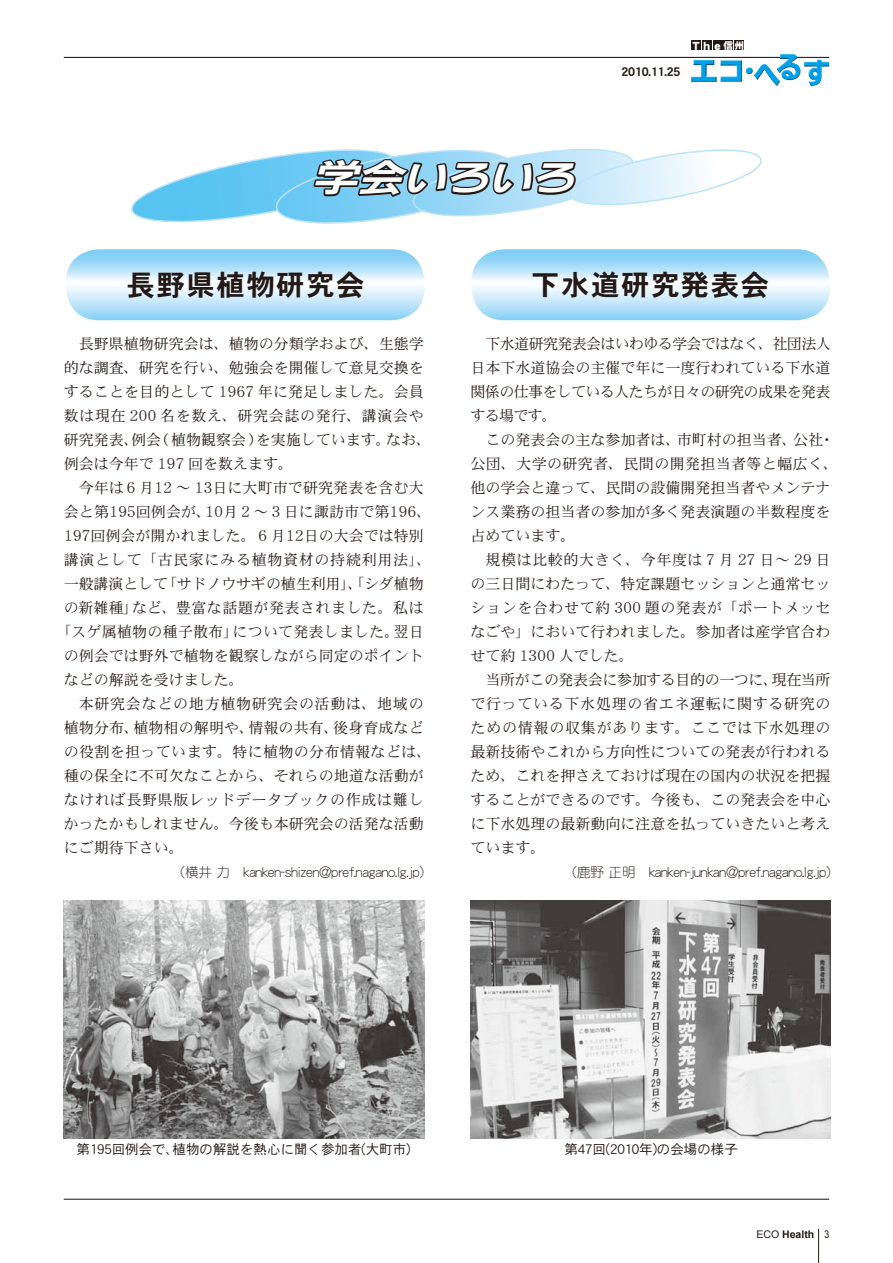
<style>
.page{position:relative;width:893px;height:1263px;background:#fff}
.page>*{position:absolute;margin:0;border:0;box-sizing:border-box;transform-origin:0 0}
.t1{font:italic 36px "FGP Kaku Gothic Ca U";color:#fff;scale:1.25 1}
.t2{font:28.5px "DFHS Gothic W7 WINP RKSJ H";letter-spacing:.05em;color:#231916}
.t3{font:15px/24px "DFHS Mincho W3 WINP RKSJ H";color:#231916;text-align:justify}
.t4{font:15px "DFHS Mincho W3 WINP RKSJ H";letter-spacing:.05em;color:#231916}
.t5{font:15px "DFHS Mincho W3 WINP RKSJ H";letter-spacing:.035em;color:#231916}
.t6{font:15px "DFHS Mincho W3 WINP RKSJ H";letter-spacing:.025em;color:#231916}
.t7{font:15px "DFHS Mincho W3 WINP RKSJ H";letter-spacing:.045em;color:#231916}
.t8{font:13.5px "DFSM Gothic Lt WINP RKSJ H";color:#231916}
.t9{font:13.5px "DFHS Gothic W3 WINP RKSJ H";color:#231916}
.t10{font:12px "DFHS Gothic W7 WINP RKSJ H";color:#231916}
.t11{font:11.25px "DFHS Gothic W9 WINP RKSJ H";color:#fff}
.t12{font:700 10.5px "Arial";color:#231916}
.s1{font-size:9.75px}
.s2{font-weight:400}
.s3{font-family:"Arial Narrow";font-weight:400}
</style>
<div class="page">
<svg style="left:131px;top:148px;width:631px;height:76px"></svg>
<svg style="left:66px;top:249px;width:359px;height:71px"></svg>
<svg style="left:471px;top:249px;width:359px;height:71px"></svg>
<img style="left:64px;top:900px;width:360px;height:238px">
<img style="left:471px;top:900px;width:360px;height:238px">
<hr style="left:64px;top:1199px;width:765px;height:1px;background:#231916">
<hr style="left:64px;top:57px;width:765px;height:1px;background:#231916">
<hr style="left:818px;top:1229px;width:1px;height:34px;background:#231916">
<div style="left:691px;top:40px;width:10px;height:10px;background:#231916"></div>
<div style="left:702px;top:40px;width:10px;height:10px;background:#231916"></div>
<div style="left:713px;top:40px;width:9px;height:10px;background:#231916"></div>
<div style="left:723px;top:40px;width:10px;height:10px;background:#231916"></div>
<div style="left:734px;top:40px;width:10px;height:10px;background:#231916"></div>
<div style="left:690px;top:53px;width:140px;height:29px;background:#fff;opacity:.8"></div>
<div style="left:690px;top:57px;width:140px;height:31px;background:#231916;opacity:.7"></div>
<h1 class="t1" style="left:312px;top:160px;width:219px">学会いろいろ</h1>
<p class="t10" style="left:621px;top:66px;width:60px">2010.11.25</p>
<p class="t11" style="left:692px;top:40px;width:53px">The<span class="s1">信州</span></p>
<h2 class="t2" style="left:127px;top:270px;width:239px">長野県植物研究会</h2>
<h2 class="t2" style="left:531px;top:270px;width:239px">下水道研究発表会</h2>
<p class="t3" style="left:64px;top:332px;width:369px;text-align:left;text-indent:15px">長野県植物研究会は、植物の分類学および、生態学的な調査、研究を行い、勉強会を開催して意見交換をすることを目的として 1967 年に発足しました。会員数は現在 200 名を数え、研究会誌の発行、講演会や研究発表、例会 ( 植物観察会 ) を実施しています。なお、例会は今年で 197 回を数えます。</p>
<p class="t3" style="left:79px;top:476px;width:346px">今年は６月12 ～ 13日に大町市で研究発表を含む大</p>
<p class="t3" style="left:64px;top:500px;width:369px">会と第195回例会が、10月２～３日に諏訪市で第196、</p>
<p class="t3" style="left:64px;top:524px;width:362px">197回例会が開かれました。６月12日の大会では特別</p>
<p class="t4" style="left:64px;top:552px;width:369px">講演として「古民家にみる植物資材の持続利用法」、</p>
<p class="t3" style="left:64px;top:572px;width:361px">一般講演として「サドノウサギの植生利用」、「シダ植物</p>
<p class="t5" style="left:64px;top:600px;width:361px">の新雑種」など、豊富な話題が発表されました。私は</p>
<p class="t3" style="left:56px;top:620px;width:369px">「スゲ属植物の種子散布」について発表しました。翌日</p>
<p class="t3" style="left:64px;top:644px;width:362px">の例会では野外で植物を観察しながら同定のポイント</p>
<p class="t3" style="left:64px;top:668px;width:181px">などの解説を受けました。</p>
<p class="t4" style="left:79px;top:696px;width:346px">本研究会などの地方植物研究会の活動は、地域の</p>
<p class="t3" style="left:64px;top:716px;width:361px">植物分布、植物相の解明や、情報の共有、後身育成など</p>
<p class="t6" style="left:64px;top:744px;width:369px">の役割を担っています。特に植物の分布情報などは、</p>
<p class="t3" style="left:64px;top:764px;width:362px">種の保全に不可欠なことから、それらの地道な活動が</p>
<p class="t7" style="left:64px;top:792px;width:361px">なければ長野県版レッドデータブックの作成は難し</p>
<p class="t3" style="left:64px;top:812px;width:362px">かったかもしれません。今後も本研究会の活発な活動</p>
<p class="t3" style="left:64px;top:836px;width:121px">にご期待下さい。</p>
<p class="t8" style="left:172px;top:865px;width:254px">（横井 力　kanken-shizen@pref.nagano.lg.jp)</p>
<p class="t3" style="left:471px;top:332px;width:362px;text-indent:15px">下水道研究発表会はいわゆる学会ではなく、社団法人日本下水道協会の主催で年に一度行われている下水道関係の仕事をしている人たちが日々の研究の成果を発表する場です。</p>
<p class="t3" style="left:471px;top:428px;width:369px;text-align:left;text-indent:15px">この発表会の主な参加者は、市町村の担当者、公社・公団、大学の研究者、民間の開発担当者等と幅広く、他の学会と違って、民間の設備開発担当者やメンテナンス業務の担当者の参加が多く発表演題の半数程度を占めています。</p>
<p class="t3" style="left:471px;top:548px;width:362px;text-indent:15px">規模は比較的大きく、今年度は７月 27 日～ 29 日の三日間にわたって、特定課題セッションと通常セッションを合わせて約 300 題の発表が「ポートメッセなごや」において行われました。参加者は産学官合わせて約 1300 人でした。</p>
<p class="t3" style="left:471px;top:668px;width:362px;text-indent:15px">当所がこの発表会に参加する目的の一つに、現在当所で行っている下水処理の省エネ運転に関する研究のための情報の収集があります。ここでは下水処理の最新技術やこれから方向性についての発表が行われるため、これを押さえておけば現在の国内の状況を把握することができるのです。今後も、この発表会を中心に下水処理の最新動向に注意を払っていきたいと考えています。</p>
<p class="t8" style="left:564px;top:865px;width:268px">（鹿野 正明　kanken-junkan@pref.nagano.lg.jp)</p>
<p class="t9" style="left:76px;top:1142px;width:335px">第195回例会で、植物の解説を熱心に聞く参加者(大町市)</p>
<p class="t9" style="left:564px;top:1142px;width:175px">第47回(2010年)の会場の様子</p>
<p class="t12" style="left:756px;top:1227px;width:74px"><span class="s2">ECO</span> Health <span class="s3">3</span></p>
</div>
